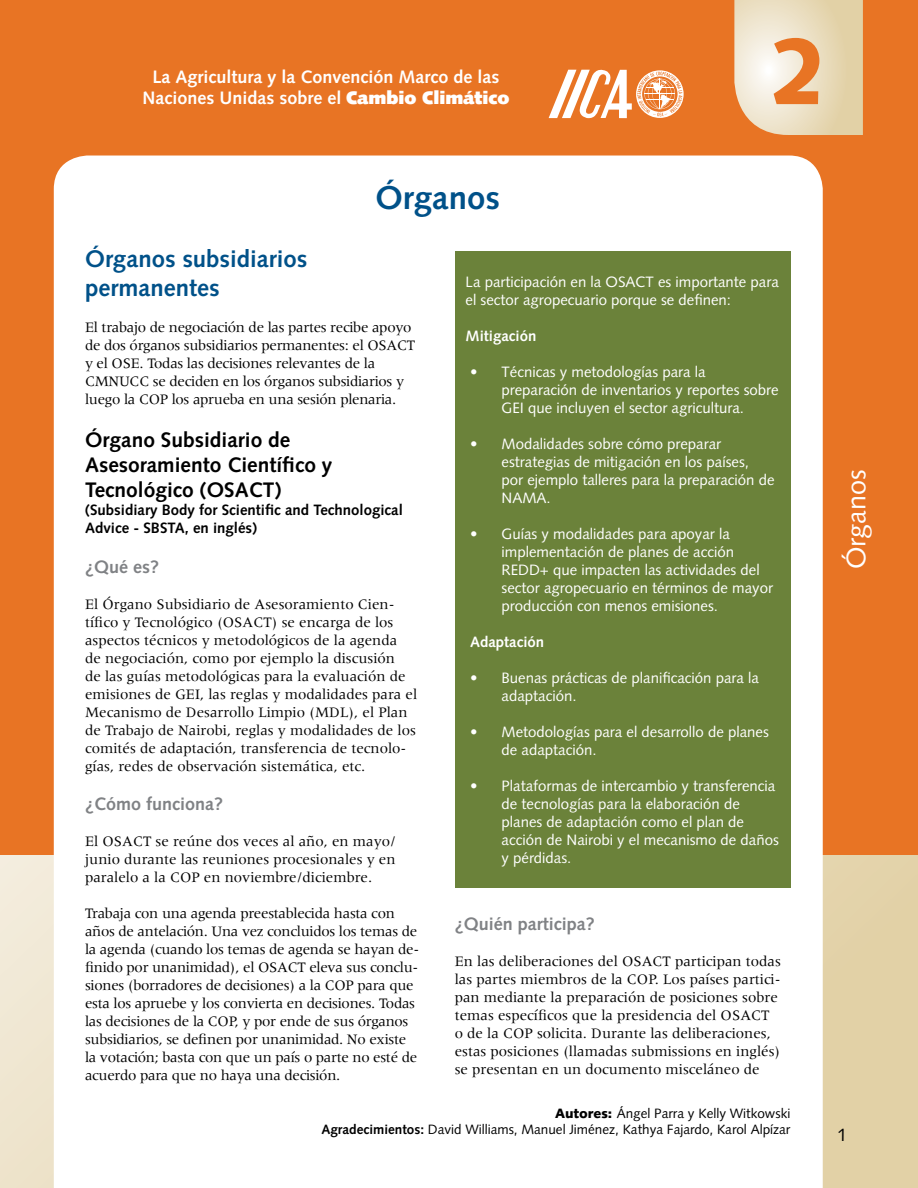
<style>
.page{position:relative;width:918px;height:1188px;background:#fff}
.page>*{position:absolute;margin:0;border:0;box-sizing:border-box;transform-origin:0 0}
.t1{font:900 93px "Syntax";color:#e87424}
.t2{font:700 33px "Syntax";color:#005189}
.t3{font:27px "Syntax";color:#fff}
.t4{font:700 24px/28.8px "Syntax";color:#005189}
.t5{font:700 21px/25.2px "Syntax";color:#000}
.t6{font:700 18px "Syntax";color:#fff}
.t7{font:700 18px "Syntax";color:#808285}
.t8{font:18px "Syntax";color:#000}
.t9{font:15px/18px "Meridien";color:#000}
.t10{font:15px/18px "Syntax";color:#fff}
.t11{font:15px/18px "Meridien";letter-spacing:-.02em;color:#000}
.t12{font:700 15px/18px "Syntax";color:#000}
.t13{font:700 15px "Syntax";color:#fff}
.t14{font:13.5px/16.2px "Syntax";color:#000;text-align:right}
.s1{font-weight:900}
.s2{font-weight:700}
</style>
<div class="page">
<svg style="left:0;top:855px;width:918px;height:333px;background:#e7d9b7"></svg>
<div style="left:0;top:0;width:918px;height:855px;background:#e87424"></div>
<div style="left:54px;top:156px;width:769px;height:1032px;background:#fff"></div>
<svg style="left:549px;top:69px;width:135px;height:50px"></svg>
<svg style="left:734px;top:0;width:129px;height:135px;background:#ebdcbf"></svg>
<div style="left:455px;top:252px;width:335px;height:636px;background:#6b823a"></div>
<p class="t6" style="left:152px;top:66px;width:349px">La Agricultura y la Convención Marco de las</p>
<p class="t6" style="left:142px;top:88px;width:369px">Naciones Unidas sobre el <span class="s1">Cambio Climático</span></p>
<h1 class="t1" style="left:769px;top:17px;width:62px">2</h1>
<h2 class="t2" style="left:375px;top:178px;width:126px">Órganos</h2>
<h3 class="t4" style="left:85px;top:244px;width:224px">Órganos subsidiarios permanentes</h3>
<p class="t11" style="left:85px;top:318px;width:332px">El trabajo de negociación de las partes recibe apoyo de dos órganos subsidiarios permanentes: el OSACT y el OSE. Todas las decisiones relevantes de la CMNUCC se deciden en los órganos subsidiarios y luego la COP los aprueba en una sesión plenaria.</p>
<h3 class="t5" style="left:85px;top:427px;width:249px">Órgano Subsidiario de<br>Asesoramiento Científico y<br>Tecnológico (OSACT)</h3>
<p class="t12" style="left:85px;top:501px;width:319px">(Subsidiary Body for Scientific and Technological<br>Advice - SBSTA, en inglés)</p>
<p class="t7" style="left:85px;top:556px;width:75px">¿Qué es?</p>
<p class="t9" style="left:85px;top:595px;width:334px">El Órgano Subsidiario de Asesoramiento Cien&shy;tífico y Tecnológico (OSACT) se encarga de los aspectos técnicos y metodológicos de la agenda<br>de negociación, como por ejemplo la discusión<br>de las guías metodológicas para la evaluación de emisiones de GEI, las reglas y modalidades para el Mecanismo de Desarrollo Limpio (MDL), el Plan de Trabajo de Nairobi, reglas y modalidades de los comités de adaptación, transferencia de tecnolo&shy;gías, redes de observación sistemática, etc.</p>
<p class="t7" style="left:85px;top:794px;width:140px">¿Cómo funciona?</p>
<p class="t9" style="left:85px;top:832px;width:312px;text-align:justify">El OSACT se reúne dos veces al año, en mayo/ junio durante las reuniones procesionales y en paralelo a la COP en noviembre/diciembre.</p>
<p class="t11" style="left:85px;top:904px;width:336px">Trabaja con una agenda preestablecida hasta con años de antelación. Una vez concluidos los temas de la agenda (cuando los temas de agenda se hayan de&shy;finido por unanimidad), el OSACT eleva sus conclu&shy;siones (borradores de decisiones) a la COP para que esta los apruebe y los convierta en decisiones. Todas las decisiones de la COP, y por ende de sus órganos subsidiarios, se definen por unanimidad. No existe la votación; basta con que un país o parte no esté de acuerdo para que no haya una decisión.</p>
<p class="t10" style="left:466px;top:273px;width:315px">La participación en la OSACT es importante para el sector agropecuario porque se definen:</p>
<p class="t13" style="left:466px;top:328px;width:72px">Mitigación</p>
<p class="t10" style="left:502px;top:363px;width:279px;text-indent:-32px">• Técnicas y metodologías para la preparación de inventarios y reportes sobre<br>GEI que incluyen el sector agricultura.</p>
<p class="t10" style="left:502px;top:435px;width:275px;text-indent:-32px">• Modalidades sobre cómo preparar estrategias de mitigación en los países,<br>por ejemplo talleres para la preparación de<br>NAMA.</p>
<p class="t10" style="left:502px;top:525px;width:273px;text-indent:-32px">• Guías y modalidades para apoyar la implementación de planes de acción REDD+ que impacten las actividades del sector agropecuario en términos de mayor producción con menos emisiones.</p>
<p class="t13" style="left:470px;top:634px;width:76px">Adaptación</p>
<p class="t10" style="left:502px;top:669px;width:259px;text-indent:-32px">• Buenas prácticas de planificación para la adaptación.</p>
<p class="t10" style="left:502px;top:723px;width:269px;text-indent:-32px">• Metodologías para el desarrollo de planes de adaptación.</p>
<p class="t10" style="left:502px;top:777px;width:279px;text-indent:-32px">• Plataformas de intercambio y transferencia de tecnologías para la elaboración de planes de adaptación como el plan de acción de Nairobi y el mecanismo de daños y pérdidas.</p>
<p class="t7" style="left:455px;top:913px;width:142px">¿Quién participa?</p>
<p class="t9" style="left:455px;top:952px;width:328px">En las deliberaciones del OSACT participan todas las partes miembros de la COP. Los países partici&shy;pan mediante la preparación de posiciones sobre temas específicos que la presidencia del OSACT o de la COP solicita. Durante las deliberaciones, estas posiciones (llamadas submissions en inglés) se presentan en un documento misceláneo de</p>
<p class="t14" style="left:321px;top:1105px;width:471px"><span class="s1">Autores:</span> Ángel Parra y Kelly Witkowski<br><span class="s2">Agradecimientos:</span> David Williams, Manuel Jiménez, Kathya Fajardo, Karol Alpízar</p>
<h3 class="t3" style="left:840px;top:569px;width:101px;rotate:-90deg">Órganos</h3>
<p class="t8" style="left:837px;top:1124px;width:12px">1</p>
</div>
